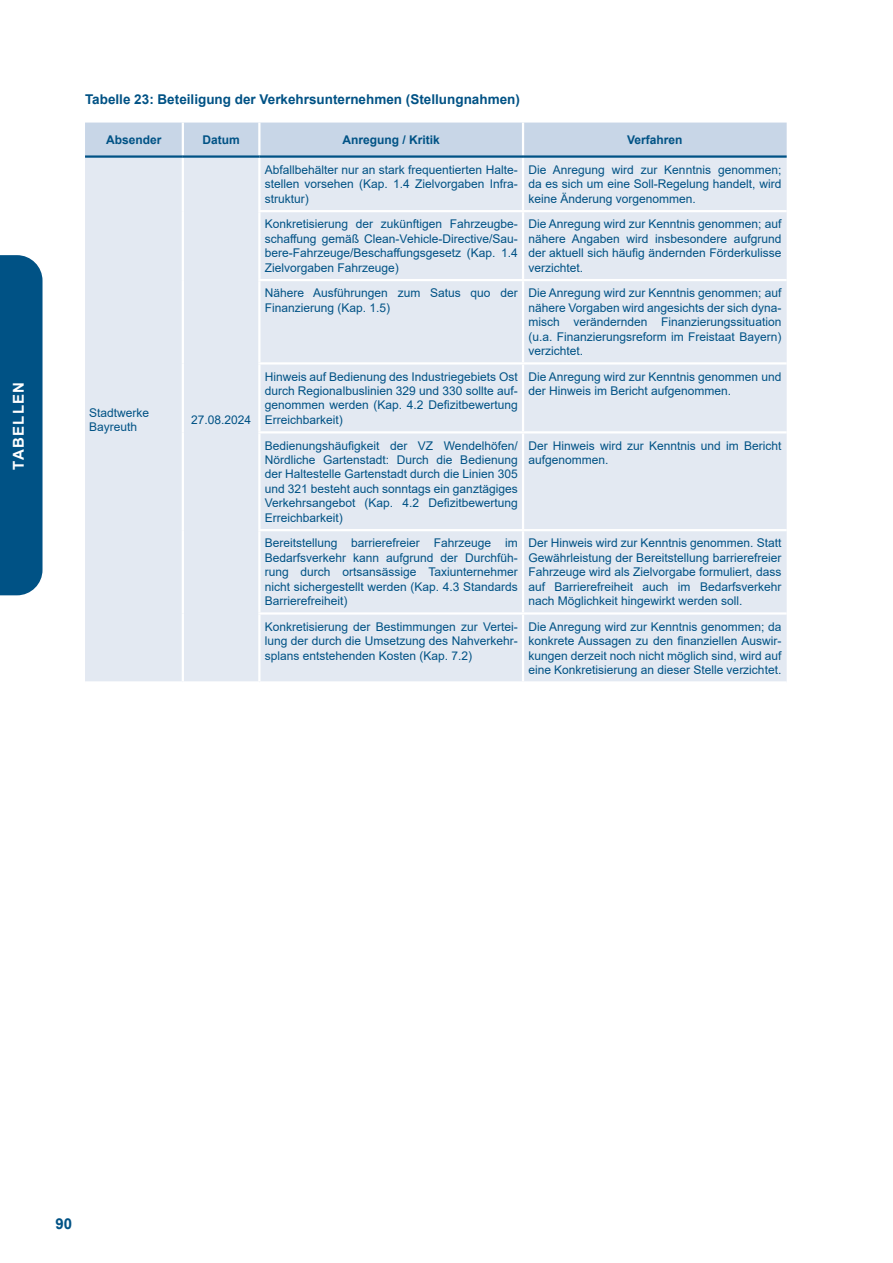
<style>
.page{position:relative;width:893px;height:1263px;background:#fff}
.page>*{position:absolute;margin:0;border:0;box-sizing:border-box;transform-origin:0 0}
.t1{font:700 15px "Arial";color:#fff}
.t2{font:700 15px "Arial";color:#005285}
.Überschriften_Tabellen{font:700 13.5px "Arial";color:#005285}
.Fließtext{font:12px/14.4px "Arial";color:#005285;text-align:justify}
.t3{font:700 12px "Arial";color:#005285}
</style>
<div class="page">
<div style="left:0;top:255px;width:43px;height:340px;background:#005285"></div>
<div style="left:85px;top:123px;width:702px;height:32px;background:#c8d6e7"></div>
<div style="left:85px;top:158px;width:702px;height:523px;background:#e3e9f2"></div>
<div style="left:260px;top:212px;width:527px;height:400px;background:#e3e9f2"></div>
<hr style="left:182px;top:123px;width:2px;height:32px;background:#fff">
<hr style="left:258px;top:123px;width:2px;height:32px;background:#fff">
<hr style="left:182px;top:158px;width:2px;height:53px;background:#fff">
<hr style="left:258px;top:158px;width:2px;height:52px;background:#fff">
<hr style="left:182px;top:211px;width:2px;height:69px;background:#fff">
<hr style="left:258px;top:210px;width:265px;height:2px;background:#fff">
<hr style="left:258px;top:212px;width:2px;height:67px;background:#fff">
<hr style="left:523px;top:210px;width:264px;height:2px;background:#fff">
<hr style="left:182px;top:280px;width:2px;height:83px;background:#fff">
<hr style="left:258px;top:279px;width:265px;height:2px;background:#fff">
<hr style="left:258px;top:281px;width:2px;height:81px;background:#fff">
<hr style="left:523px;top:279px;width:264px;height:2px;background:#fff">
<hr style="left:182px;top:363px;width:2px;height:69px;background:#fff">
<hr style="left:258px;top:362px;width:265px;height:3px;background:#fff">
<hr style="left:258px;top:365px;width:2px;height:66px;background:#fff">
<hr style="left:523px;top:362px;width:264px;height:3px;background:#fff">
<hr style="left:182px;top:432px;width:2px;height:98px;background:#fff">
<hr style="left:258px;top:431px;width:265px;height:2px;background:#fff">
<hr style="left:258px;top:433px;width:2px;height:96px;background:#fff">
<hr style="left:523px;top:431px;width:264px;height:2px;background:#fff">
<hr style="left:182px;top:530px;width:2px;height:83px;background:#fff">
<hr style="left:258px;top:529px;width:265px;height:2px;background:#fff">
<hr style="left:258px;top:531px;width:2px;height:81px;background:#fff">
<hr style="left:523px;top:529px;width:264px;height:2px;background:#fff">
<hr style="left:182px;top:613px;width:2px;height:68px;background:#fff">
<hr style="left:258px;top:612px;width:265px;height:3px;background:#fff">
<hr style="left:258px;top:615px;width:2px;height:66px;background:#fff">
<hr style="left:523px;top:612px;width:264px;height:3px;background:#fff">
<hr style="left:522px;top:123px;width:2px;height:32px;background:#fff">
<hr style="left:522px;top:158px;width:2px;height:52px;background:#fff">
<hr style="left:522px;top:212px;width:2px;height:67px;background:#fff">
<hr style="left:522px;top:281px;width:2px;height:81px;background:#fff">
<hr style="left:522px;top:365px;width:2px;height:66px;background:#fff">
<hr style="left:522px;top:433px;width:2px;height:96px;background:#fff">
<hr style="left:522px;top:531px;width:2px;height:81px;background:#fff">
<hr style="left:522px;top:615px;width:2px;height:66px;background:#fff">
<hr style="left:85px;top:155px;width:98px;height:3px;background:#005285">
<hr style="left:183px;top:155px;width:76px;height:3px;background:#005285">
<hr style="left:259px;top:155px;width:264px;height:3px;background:#005285">
<hr style="left:523px;top:155px;width:264px;height:3px;background:#005285">
<p class="t1" style="left:8px;top:470px;width:88px;rotate:-90deg">Tabellen</p>
<p class="Überschriften_Tabellen" style="left:85px;top:90px;width:436px">Tabelle 23: Beteiligung der Verkehrsunternehmen (Stellungnahmen)</p>
<p class="t3" style="left:106px;top:131px;width:57px">Absender</p>
<p class="t3" style="left:202px;top:131px;width:39px">Datum</p>
<p class="t3" style="left:343px;top:131px;width:99px">Anregung / Kritik</p>
<p class="t3" style="left:627px;top:131px;width:57px">Verfahren</p>
<p class="Fließtext" style="left:89px;top:405px;width:62px">Stadtwerke<br>Bayreuth</p>
<p class="Fließtext" style="left:191px;top:412px;width:62px">27.08.2024</p>
<p class="Fließtext" style="left:265px;top:162px;width:254px">Abfallbehälter nur an stark frequentierten Halte&shy;stellen vorsehen (Kap. 1.4 Zielvorgaben Infra&shy;struktur)</p>
<p class="Fließtext" style="left:528px;top:162px;width:254px">Die Anregung wird zur Kenntnis genommen; da es sich um eine Soll-Regelung handelt, wird keine Änderung vorgenommen.</p>
<p class="Fließtext" style="left:265px;top:217px;width:254px">Konkretisierung der zukünftigen Fahrzeugbe&shy;schaffung gemäß Clean-Vehicle-Directive/Sau&shy;bere-Fahrzeuge/Beschaffungsgesetz (Kap. 1.4<br>Zielvorgaben Fahrzeuge)</p>
<p class="Fließtext" style="left:528px;top:217px;width:254px">Die Anregung wird zur Kenntnis genommen; auf nähere Angaben wird insbesondere aufgrund der aktuell sich häufig ändernden Förderkulisse verzichtet.</p>
<p class="Fließtext" style="left:265px;top:286px;width:254px">Nähere Ausführungen zum Satus quo der<br>Finanzierung (Kap. 1.5)</p>
<p class="Fließtext" style="left:528px;top:286px;width:254px">Die Anregung wird zur Kenntnis genommen; auf nähere Vorgaben wird angesichts der sich dyna&shy;misch verändernden Finanzierungssituation (u.a. Finanzierungsreform im Freistaat Bayern) verzichtet.</p>
<p class="Fließtext" style="left:265px;top:369px;width:254px">Hinweis auf Bedienung des Industriegebiets Ost durch Regionalbuslinien 329 und 330 sollte auf&shy;genommen werden (Kap. 4.2 Defizitbewertung Erreichbarkeit)</p>
<p class="Fließtext" style="left:528px;top:369px;width:254px">Die Anregung wird zur Kenntnis genommen und der Hinweis im Bericht aufgenommen.</p>
<p class="Fließtext" style="left:265px;top:438px;width:254px">Bedienungshäufigkeit der VZ Wendelhöfen/ Nördliche Gartenstadt: Durch die Bedienung der Haltestelle Gartenstadt durch die Linien 305 und 321 besteht auch sonntags ein ganztägiges Verkehrsangebot (Kap. 4.2 Defizitbewertung Erreichbarkeit)</p>
<p class="Fließtext" style="left:528px;top:438px;width:254px">Der Hinweis wird zur Kenntnis und im Bericht aufgenommen.</p>
<p class="Fließtext" style="left:265px;top:536px;width:254px">Bereitstellung barrierefreier Fahrzeuge im Bedarfsverkehr kann aufgrund der Durchfüh&shy;rung durch ortsansässige Taxiunternehmer nicht sichergestellt werden (Kap. 4.3 Standards Barrierefreiheit)</p>
<p class="Fließtext" style="left:528px;top:536px;width:254px">Der Hinweis wird zur Kenntnis genommen. Statt Gewährleistung der Bereitstellung barrierefreier Fahrzeuge wird als Zielvorgabe formuliert, dass auf Barrierefreiheit auch im Bedarfsverkehr nach Möglichkeit hingewirkt werden soll.</p>
<p class="Fließtext" style="left:265px;top:619px;width:254px">Konkretisierung der Bestimmungen zur Vertei&shy;lung der durch die Umsetzung des Nahverkehr&shy;splans entstehenden Kosten (Kap. 7.2)</p>
<p class="Fließtext" style="left:528px;top:619px;width:255px">Die Anregung wird zur Kenntnis genommen; da konkrete Aussagen zu den finanziellen Auswir&shy;kungen derzeit noch nicht möglich sind, wird auf eine Konkretisierung an dieser Stelle verzichtet.</p>
<p class="t2" style="left:55px;top:1213px;width:18px">90</p>
</div>
